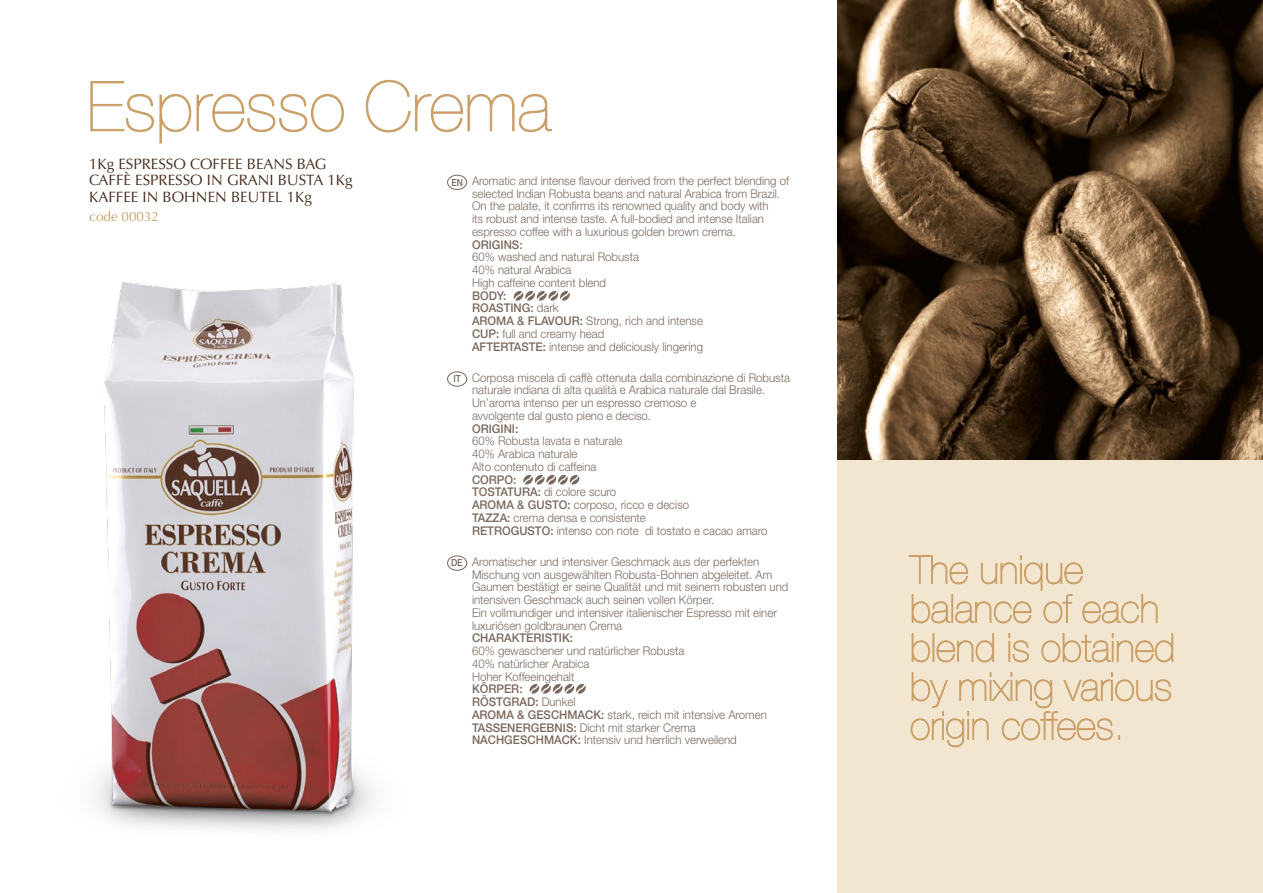
<style>
.page{position:relative;width:1263px;height:893px;background:#fff}
.page>*{position:absolute;margin:0;border:0;box-sizing:border-box;transform-origin:0 0}
.t1{font:200 69px "Helvetica Neue";color:#ca9e67}
.t2{font:15px/16.5px "Optima";color:#432918}
.t3{font:13.5px "Optima";color:#ca9e67}
.t4{font:300 12px/12.8px "Helvetica Neue";color:#7b695e;scale:.95 1}
.t5{font:500 12px "Helvetica Neue";color:#7b695e;scale:.95 1}
.t6{font:500 9.75px "Helvetica Neue";color:#7b695e;scale:.89 1}
.s1{font-weight:500}
</style>
<div class="page">
<img style="left:96px;top:282px;width:277px;height:548px">
<div style="left:838px;top:0;width:425px;height:893px;background:#f2e6d0"></div>
<img style="left:838px;top:0;width:425px;height:459px">
<svg style="left:909px;top:555px;width:249px;height:68px"></svg>
<svg style="left:911px;top:633px;width:83px;height:29px"></svg>
<svg style="left:1009px;top:633px;width:20px;height:29px"></svg>
<svg style="left:1041px;top:633px;width:132px;height:29px"></svg>
<svg style="left:910px;top:672px;width:261px;height:75px"></svg>
<svg style="left:90px;top:81px;width:254px;height:63px"></svg>
<svg style="left:366px;top:80px;width:186px;height:53px"></svg>
<div style="left:447px;top:556px;width:20px;height:15px;border:1px solid #7b695e;border-radius:50%"></div>
<div style="left:447px;top:371px;width:20px;height:15px;border:1px solid #7b695e;border-radius:50%"></div>
<div style="left:447px;top:175px;width:20px;height:15px;border:1px solid #7b695e;border-radius:50%"></div>
<svg style="left:529px;top:684px;width:57px;height:10px"></svg>
<svg style="left:523px;top:474px;width:57px;height:11px"></svg>
<svg style="left:513px;top:291px;width:57px;height:10px"></svg>
<h1 class="t1" style="left:87px;top:67px;width:465px">Espresso Crema</h1>
<p class="t2" style="left:89px;top:156px;width:265px">1Kg ESPRESSO COFFEE BEANS BAG<br>CAFFÈ ESPRESSO IN GRANI BUSTA 1Kg<br>KAFFEE IN BOHNEN BEUTEL 1Kg</p>
<p class="t3" style="left:89px;top:209px;width:71px">code 00032</p>
<p class="t6" style="left:451px;top:176px;width:14px">EN</p>
<p class="t4" style="left:472px;top:174px;width:335px">Aromatic and intense flavour derived from the perfect blending of selected Indian Robusta beans and natural Arabica from Brazil.<br>On the palate, it confirms its renowned quality and body with<br>its robust and intense taste. A full-bodied and intense Italian espresso coffee with a luxurious golden brown crema.</p>
<p class="t5" style="left:472px;top:237px;width:55px">ORIGINS:</p>
<p class="t4" style="left:472px;top:251px;width:177px">60% washed and natural Robusta<br>40% natural Arabica<br>High caffeine content blend</p>
<p class="t4" style="left:472px;top:289px;width:245px"><span class="s1">BODY:<br>ROASTING:</span> dark<br><span class="s1">AROMA &amp; FLAVOUR:</span> Strong, rich and intense<br><span class="s1">CUP:</span> full and creamy head<br><span class="s1">AFTERTASTE:</span> intense and deliciously lingering</p>
<p class="t6" style="left:453px;top:373px;width:10px">IT</p>
<p class="t4" style="left:472px;top:371px;width:336px">Corposa miscela di caffè ottenuta dalla combinazione di Robusta naturale indiana di alta qualità e Arabica naturale dal Brasile.<br>Un’aroma intenso per un espresso cremoso e<br>avvolgente dal gusto pieno e deciso.</p>
<p class="t5" style="left:472px;top:421px;width:50px">ORIGINI:</p>
<p class="t4" style="left:472px;top:435px;width:160px">60% Robusta lavata e naturale<br>40% Arabica naturale<br>Alto contenuto di caffeina</p>
<p class="t4" style="left:472px;top:473px;width:313px"><span class="s1">CORPO:<br>TOSTATURA:</span> di colore scuro<br><span class="s1">AROMA &amp; GUSTO:</span> corposo, ricco e deciso<br><span class="s1">TAZZA:</span> crema densa e consistente<br><span class="s1">RETROGUSTO:</span> intenso con note di tostato e cacao amaro</p>
<p class="t6" style="left:451px;top:557px;width:14px">DE</p>
<p class="t4" style="left:472px;top:555px;width:334px">Aromatischer und intensiver Geschmack aus der perfekten Mischung von ausgewählten Robusta-Bohnen abgeleitet. Am Gaumen bestätigt er seine Qualität und mit seinem robusten und intensiven Geschmack auch seinen vollen Körper.<br>Ein vollmundiger und intensiver italienischer Espresso mit einer luxuriösen goldbraunen Crema</p>
<p class="t5" style="left:472px;top:631px;width:108px">CHARAKTERISTIK:</p>
<p class="t4" style="left:472px;top:644px;width:225px">60% gewaschener und natürlicher Robusta<br>40% natürlicher Arabica<br>Hoher Koffeeingehalt</p>
<p class="t4" style="left:472px;top:682px;width:312px"><span class="s1">KÖRPER:<br>RÖSTGRAD:</span> Dunkel<br><span class="s1">AROMA &amp; GESCHMACK:</span> stark, reich mit intensive Aromen <span class="s1">TASSENERGEBNIS:</span> Dicht mit starker Crema <span class="s1">NACHGESCHMACK:</span> Intensiv und herrlich verweilend</p>
</div>
